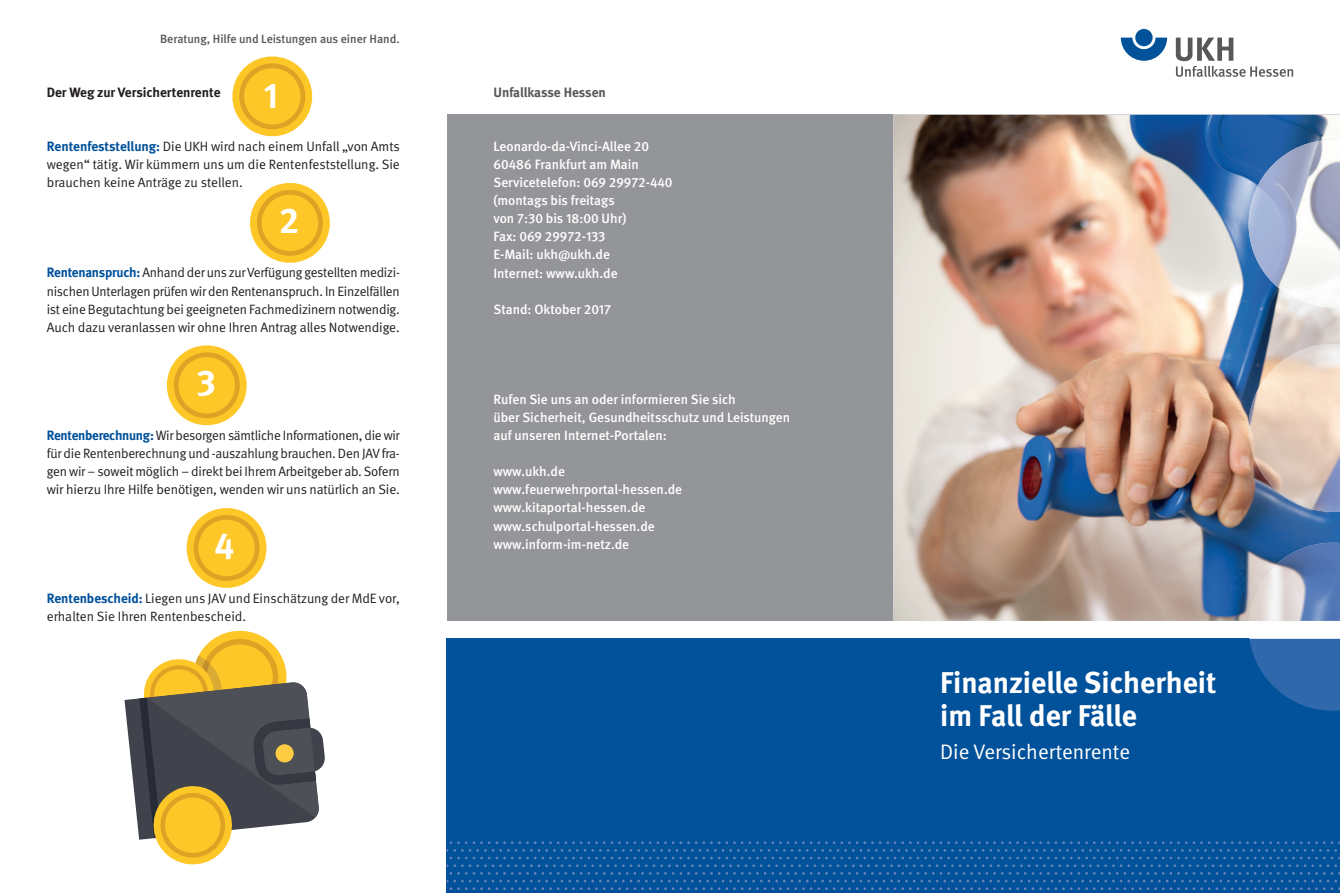
<style>
.page{position:relative;width:1340px;height:893px;background:#fff}
.page>*{position:absolute;margin:0;border:0;box-sizing:border-box;transform-origin:0 0}
.t1{font:700 36px "DGUV Meta";color:#fff}
.t2{font:700 30px/33px "DGUV Meta";color:#fff}
.t3{font:21px "DGUV Meta";color:#fff}
.t4{font:13.5px/18px "DGUV Meta";letter-spacing:-.01em;color:#231f20;text-align:justify}
.t5{font:500 13.5px/18.1px "DGUV Meta";color:#fff}
.t6{font:700 13.5px "DGUV Meta";color:#231f20}
.t7{font:700 13.5px "DGUV Meta";letter-spacing:-.005em;color:#57585a}
.t8{font:500 12px "DGUV Meta";color:#57585a}
.s1{font-weight:700;color:#01519b}
</style>
<div class="page">
<div style="left:893px;top:639px;width:446px;height:254px;background:#01519b"></div>
<div style="left:446px;top:639px;width:447px;height:254px;background:#01519b"></div>
<div style="left:446px;top:115px;width:447px;height:506px;background:#939598"></div>
<img style="left:893px;top:115px;width:446px;height:506px">
<svg style="left:124px;top:630px;width:201px;height:235px"></svg>
<svg style="left:1120px;top:38px;width:47px;height:23px"></svg>
<div style="left:1135px;top:29px;width:17px;height:17px;background:#01519b;border-radius:50%"></div>
<svg style="left:1175px;top:38px;width:118px;height:39px"></svg>
<svg style="left:446px;top:841px;width:893px;height:49px"></svg>
<svg style="left:186px;top:508px;width:81px;height:80px"></svg>
<svg style="left:166px;top:345px;width:81px;height:81px"></svg>
<svg style="left:250px;top:183px;width:80px;height:80px"></svg>
<svg style="left:232px;top:56px;width:81px;height:81px"></svg>
<img style="left:1248px;top:140px;width:91px;height:168px">
<img style="left:1248px;top:344px;width:91px;height:168px">
<svg style="left:1248px;top:638px;width:91px;height:73px"></svg>
<img style="left:1248px;top:543px;width:91px;height:78px">
<p class="t8" style="left:160px;top:31px;width:241px">Beratung, Hilfe und Leistungen aus einer Hand.</p>
<p class="t6" style="left:47px;top:84px;width:175px">Der Weg zur Versichertenrente</p>
<h1 class="t1" style="left:264px;top:74px;width:16px">1</h1>
<p class="t4" style="left:47px;top:138px;width:355px"><span class="s1">Rentenfeststellung:</span> Die UKH wird nach einem Unfall „von Amts wegen“ tätig. Wir kümmern uns um die Rentenfeststellung. Sie brauchen keine Anträge zu stellen.</p>
<h1 class="t1" style="left:279px;top:199px;width:22px">2</h1>
<p class="t4" style="left:47px;top:264px;width:355px"><span class="s1">Rentenanspruch:</span> Anhand der uns zur Verfügung gestellten medizi&shy;nischen Unterlagen prüfen wir den Rentenanspruch. In Einzelfällen ist eine Begutachtung bei geeigneten Fachmedizinern notwendig.<br>Auch dazu veranlassen wir ohne Ihren Antrag alles Notwendige.</p>
<h1 class="t1" style="left:197px;top:361px;width:21px">3</h1>
<p class="t4" style="left:47px;top:427px;width:354px"><span class="s1">Rentenberechnung:</span> Wir besorgen sämtliche Informationen, die wir für die Rentenberechnung und -auszahlung brauchen. Den JAV fra&shy;gen wir – soweit möglich – direkt bei Ihrem Arbeitgeber ab. Sofern wir hierzu Ihre Hilfe benötigen, wenden wir uns natürlich an Sie.</p>
<h1 class="t1" style="left:214px;top:524px;width:21px">4</h1>
<p class="t4" style="left:47px;top:589px;width:354px"><span class="s1">Rentenbescheid:</span> Liegen uns JAV und Einschätzung der MdE vor, erhalten Sie Ihren Rentenbescheid.</p>
<p class="t7" style="left:493px;top:84px;width:114px">Unfallkasse Hessen</p>
<p class="t5" style="left:493px;top:138px;width:181px">Leonardo-da-Vinci-Allee 20<br>60486 Frankfurt am Main<br>Servicetelefon: 069 29972-440 (montags bis freitags<br>von 7:30 bis 18:00 Uhr)<br>Fax: 069 29972-133<br>E-Mail: ukh@ukh.de<br>Internet: www.ukh.de</p>
<p class="t5" style="left:493px;top:300px;width:119px">Stand: Oktober 2017</p>
<p class="t5" style="left:493px;top:391px;width:298px">Rufen Sie uns an oder informieren Sie sich<br>über Sicherheit, Gesundheitsschutz und Leistungen auf unseren Internet-Portalen:</p>
<p class="t5" style="left:493px;top:463px;width:190px">www.ukh.de www.feuerwehrportal-hessen.de www.kitaportal-hessen.de www.schulportal-hessen.de www.inform-im-netz.de</p>
<h2 class="t2" style="left:940px;top:667px;width:278px">Finanzielle Sicherheit im Fall der Fälle</h2>
<h3 class="t3" style="left:940px;top:740px;width:191px">Die Versichertenrente</h3>
</div>
